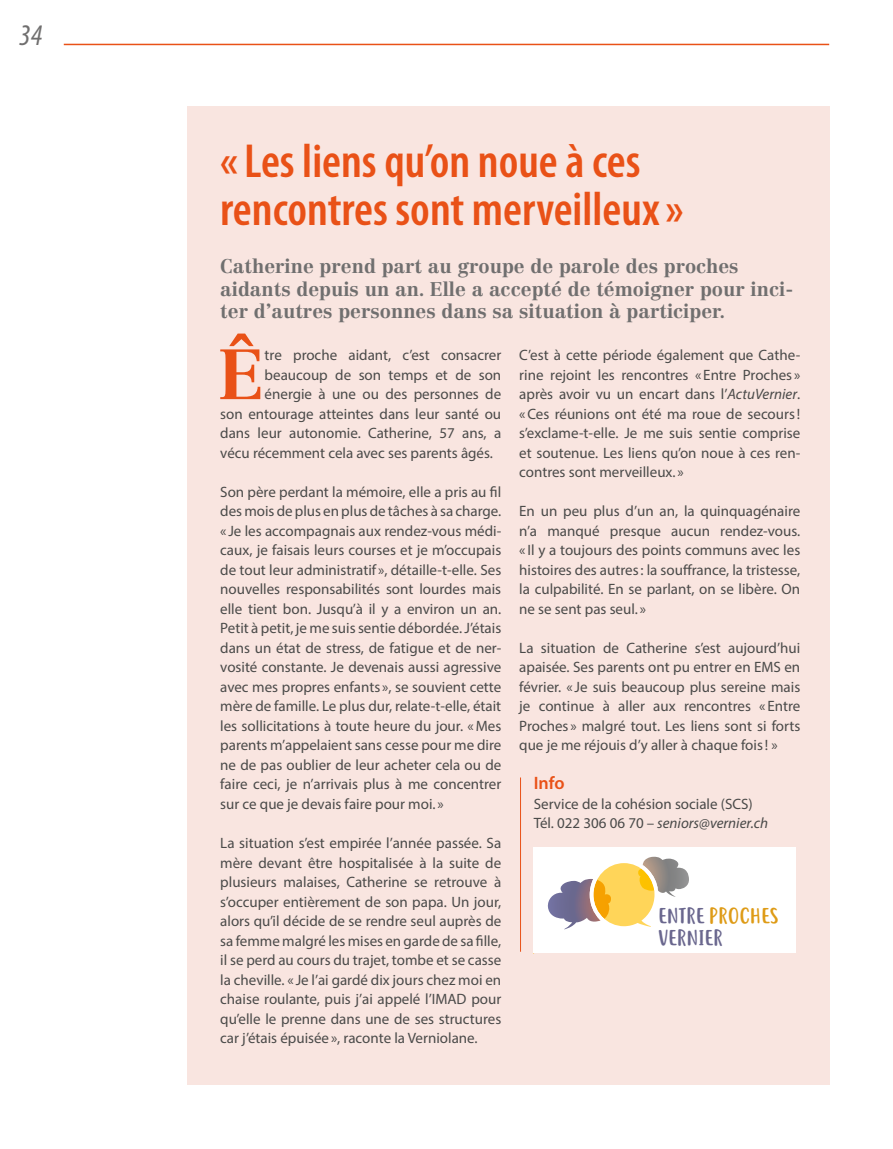
<style>
.page{position:relative;width:893px;height:1149px;background:#fff}
.page>*{position:absolute;margin:0;border:0;box-sizing:border-box;transform-origin:0 0}
.t1{font:700 69.75px "Centennial LT Std";color:#e95117}
.t2{font:600 condensed 48px/48px "Myriad Pro";color:#e95117}
.t3{font:italic condensed 30px "Myriad Pro";color:#706f6f}
.t4{font:21px/22.6px "Justtellmewhat";color:#6a678e}
.t5{font:700 19.5px/22.5px "Centennial LT Std";color:#706f6f}
.t6{font:600 18px "Myriad Pro";color:#e95117}
.t7{font:15px/19.5px "Myriad Pro";color:#4a4a49;text-align:justify}
.s1{font-style:italic}
.s2{color:#de9b16}
</style>
<div class="page">
<hr style="left:64px;top:44px;width:765px;height:1px;background:#e95117">
<div style="left:187px;top:106px;width:642px;height:978px;background:#f9e5e0"></div>
<hr style="left:520px;top:777px;width:1px;height:174px;background:#e95117">
<div style="left:533px;top:847px;width:263px;height:105px;background:#fff"></div>
<svg style="left:547px;top:856px;width:142px;height:74px"></svg>
<h3 class="t3" style="left:19px;top:17px;width:25px">34</h3>
<h2 class="t2" style="left:220px;top:136px;width:465px">«Les liens qu’on noue à ces rencontres sont merveilleux»</h2>
<h3 class="t5" style="left:220px;top:255px;width:574px">Catherine prend part au groupe de parole des proches aidants depuis un an. Elle a accepté de témoigner pour inci&shy;ter d’autres personnes dans sa situation à participer.</h3>
<h1 class="t1" style="left:218px;top:332px;width:48px">Ê</h1>
<p class="t7" style="left:519px;top:345px;width:283px">C’est à cette période également que Cathe&shy;rine rejoint les rencontres « Entre Proches » après avoir vu un encart dans l’<span class="s1">ActuVernier</span>. «Ces réunions ont été ma roue de secours! s’exclame-t-elle. Je me suis sentie comprise et soutenue. Les liens qu’on noue à ces ren&shy;contres sont merveilleux. »</p>
<p class="t7" style="left:519px;top:501px;width:283px">En un peu plus d’un an, la quinquagénaire n’a manqué presque aucun rendez-vous. « Il y a toujours des points communs avec les histoires des autres: la souffrance, la tristesse, la culpabilité. En se parlant, on se libère. On ne se sent pas seul. »</p>
<p class="t7" style="left:519px;top:637px;width:283px">La situation de Catherine s’est aujourd’hui apaisée. Ses parents ont pu entrer en EMS en février. « Je suis beaucoup plus sereine mais je continue à aller aux rencontres « Entre Proches » malgré tout. Les liens sont si forts que je me réjouis d’y aller à chaque fois! »</p>
<p class="t6" style="left:534px;top:771px;width:32px">Info</p>
<p class="t7" style="left:534px;top:793px;width:236px">Service de la cohésion sociale (SCS)<br>Tél. 022 306 06 70 – <span class="s1">seniors@vernier.ch</span></p>
<p class="t7" style="left:265px;top:345px;width:238px">tre proche aidant, c’est consacrer</p>
<p class="t7" style="left:265px;top:364px;width:238px">beaucoup de son temps et de son</p>
<p class="t7" style="left:265px;top:384px;width:238px">énergie à une ou des personnes de</p>
<p class="t7" style="left:220px;top:403px;width:282px">son entourage atteintes dans leur santé ou</p>
<p class="t7" style="left:220px;top:423px;width:282px">dans leur autonomie. Catherine, 57 ans, a</p>
<p class="t7" style="left:220px;top:442px;width:274px">vécu récemment cela avec ses parents âgés.</p>
<p class="t7" style="left:220px;top:481px;width:283px">Son père perdant la mémoire, elle a pris au fil des mois de plus en plus de tâches à sa charge. « Je les accompagnais aux rendez-vous médi&shy;caux, je faisais leurs courses et je m’occupais de tout leur administratif », détaille-t-elle. Ses nouvelles responsabilités sont lourdes mais elle tient bon. Jusqu’à il y a environ un an.<br>Petit à petit, je me suis sentie débordée. J’étais dans un état de stress, de fatigue et de ner&shy;vosité constante. Je devenais aussi agressive avec mes propres enfants », se souvient cette mère de famille. Le plus dur, relate-t-elle, était les sollicitations à toute heure du jour. «Mes parents m’appelaient sans cesse pour me dire ne de pas oublier de leur acheter cela ou de faire ceci, je n’arrivais plus à me concentrer sur ce que je devais faire pour moi. »</p>
<p class="t7" style="left:220px;top:832px;width:283px">La situation s’est empirée l’année passée. Sa mère devant être hospitalisée à la suite de plusieurs malaises, Catherine se retrouve à s’occuper entièrement de son papa. Un jour, alors qu’il décide de se rendre seul auprès de sa femme malgré les mises en garde de sa fille, il se perd au cours du trajet, tombe et se casse la cheville. « Je l’ai gardé dix jours chez moi en chaise roulante, puis j’ai appelé l’IMAD pour qu’elle le prenne dans une de ses structures car j’étais épuisée», raconte la Verniolane.</p>
<h3 class="t4" style="left:658px;top:906px;width:122px">ENTRE <span class="s2">PROCHES<br></span>VERNIER</h3>
</div>
